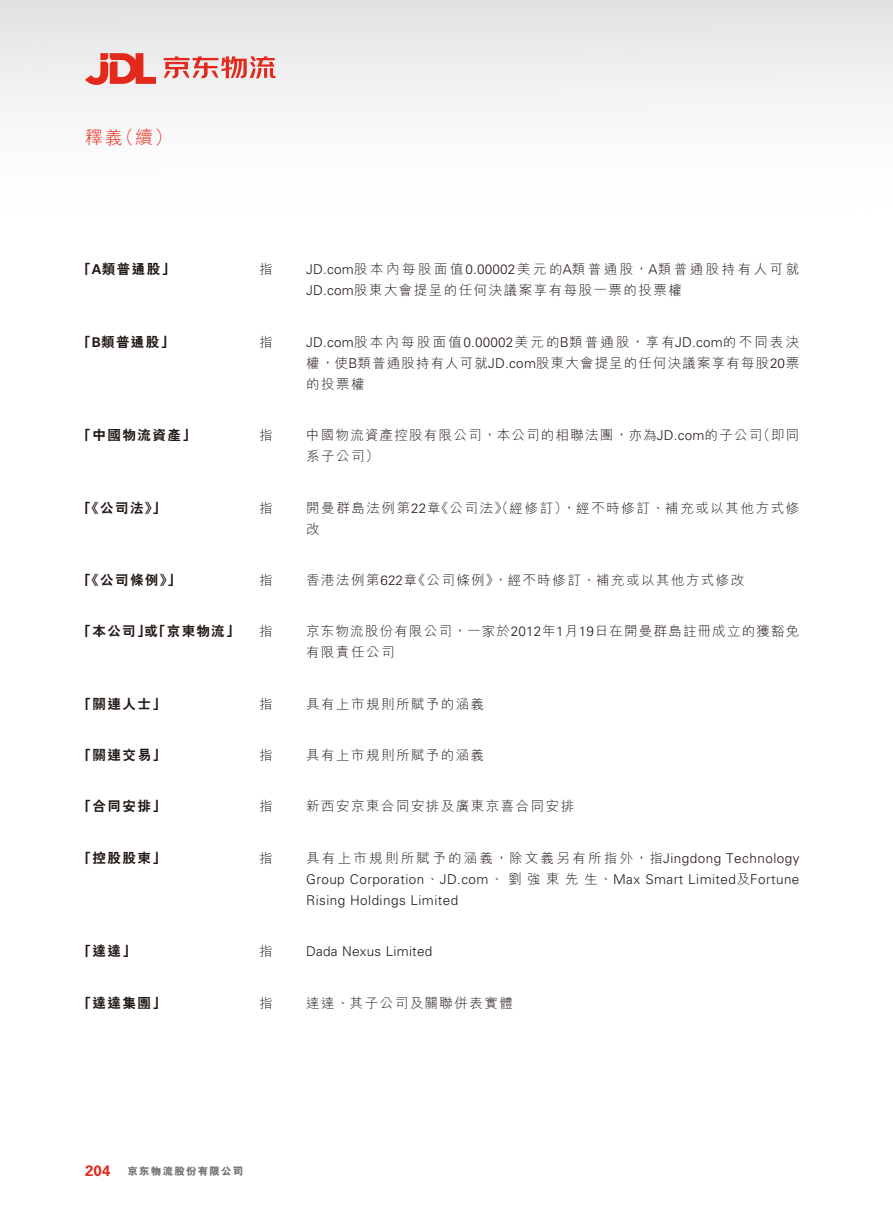
<style>
.page{position:relative;width:893px;height:1212px;background:#fff}
.page>*{position:absolute;margin:0;border:0;box-sizing:border-box;transform-origin:0 0}
.t1{font:300 18px "M Hei HK";color:#e2291c}
.t2{font:300 13.5px/21px "M Hei HK";letter-spacing:.11em;color:#231916}
.t3{font:300 13.5px/21px "Univers";letter-spacing:.035em;color:#231916}
.t4{font:300 13.5px/21px "M Hei HK";letter-spacing:.09em;color:#231916}
.t5{font:800 13.5px "C Hei 2 HK";letter-spacing:.11em;color:#231916}
.t6{font:300 13.5px "M Hei HK";letter-spacing:.17em;color:#231916}
.t7{font:800 10.5px "M Hei HKS";letter-spacing:.115em;color:#727272}
.s1{font-family:"Univers";font-weight:700}
.s2{font-family:"Univers"}
.s3{font-family:"M Hei HKS"}
.s4{font-family:"M Hei HK"}
.s5{font-family:"Univers";font-weight:700;font-size:15px;color:#e2291c}
</style>
<div class="page">
<svg style="left:85px;top:53px;width:71px;height:32px;background:#e78881"></svg>
<svg style="left:164px;top:56px;width:111px;height:22px;background:#e89691"></svg>
<h1 class="t1" style="left:85px;top:128px;width:89px">釋義（續）</h1>
<p class="t5" style="left:78px;top:263px;width:98px">「<span class="s1">A</span>類普通股」</p>
<p class="t2" style="left:259px;top:259px;width:15px">指</p>
<p class="t2" style="left:306px;top:259px;width:495px"><span class="s2">JD.com</span>股本內每股面值<span class="s2">0.00002</span>美元的<span class="s2">A</span>類普通股，<span class="s2">A</span>類普通股持有人可就<br><span class="s2">JD.com</span>股東大會提呈的任何決議案享有每股一票的投票權</p>
<p class="t5" style="left:78px;top:335px;width:97px">「<span class="s1">B</span>類普通股」</p>
<p class="t2" style="left:259px;top:331px;width:15px">指</p>
<p class="t2" style="left:306px;top:331px;width:495px;text-align:justify"><span class="s2">JD.com</span>股本內每股面值<span class="s2">0.00002</span>美元的<span class="s2">B</span>類普通股，享有<span class="s2">JD.com</span>的不同表決權，使<span class="s2">B</span>類普通股持有人可就<span class="s2">JD.com</span>股東大會提呈的任何決議案享有每股<span class="s2">20</span>票的投票權</p>
<p class="t5" style="left:78px;top:428px;width:118px">「中國物流資產」</p>
<p class="t2" style="left:259px;top:424px;width:15px">指</p>
<p class="t4" style="left:306px;top:424px;width:495px">中國物流資產控股有限公司，本公司的相聯法團，亦為<span class="s2">JD.com</span>的子公司（即同系子公司）</p>
<p class="t5" style="left:78px;top:501px;width:88px">「《公司法》」</p>
<p class="t2" style="left:259px;top:497px;width:15px">指</p>
<p class="t2" style="left:306px;top:497px;width:495px">開曼群島法例第<span class="s2">22</span>章《公司法》（經修訂），經不時修訂、補充或以其他方式修改</p>
<p class="t5" style="left:78px;top:573px;width:103px">「《公司條例》」</p>
<p class="t2" style="left:259px;top:569px;width:15px">指</p>
<p class="t2" style="left:306px;top:569px;width:440px">香港法例第<span class="s2">622</span>章《公司條例》，經不時修訂、補充或以其他方式修改</p>
<p class="t5" style="left:78px;top:624px;width:162px">「本公司」或「京東物流」</p>
<p class="t2" style="left:259px;top:621px;width:15px">指</p>
<p class="t4" style="left:306px;top:621px;width:495px">京<span class="s3">東</span>物流<span class="s3">股</span>份有限公司，一家於<span class="s2">2012</span>年<span class="s2">1</span>月<span class="s2">19</span>日在開曼群島註冊成立的獲豁免有限責任公司</p>
<p class="t5" style="left:78px;top:697px;width:89px">「關連人士」</p>
<p class="t2" style="left:259px;top:693px;width:15px">指</p>
<p class="t2" style="left:306px;top:693px;width:180px">具有上市規則所賦予的涵義</p>
<p class="t5" style="left:78px;top:748px;width:89px">「關連交易」</p>
<p class="t2" style="left:259px;top:744px;width:15px">指</p>
<p class="t2" style="left:306px;top:744px;width:180px">具有上市規則所賦予的涵義</p>
<p class="t5" style="left:78px;top:799px;width:89px">「合同安排」</p>
<p class="t2" style="left:259px;top:796px;width:15px">指</p>
<p class="t2" style="left:306px;top:796px;width:270px">新西安京東合同安排及廣東京喜合同安排</p>
<p class="t5" style="left:78px;top:851px;width:89px">「控股股東」</p>
<p class="t2" style="left:259px;top:847px;width:15px">指</p>
<p class="t6" style="left:306px;top:851px;width:495px">具有上市規則所賦予的涵義，除文義另有所指外，指<span class="s2">Jingdong Technology</span></p>
<p class="t3" style="left:306px;top:868px;width:495px">Group Corporation<span class="s4">、</span>JD.com<span class="s4">、劉強東先生、</span>Max Smart Limited<span class="s4">及</span>Fortune<br>Rising Holdings Limited</p>
<p class="t5" style="left:78px;top:944px;width:59px">「達達」</p>
<p class="t2" style="left:259px;top:940px;width:15px">指</p>
<p class="t3" style="left:306px;top:941px;width:128px">Dada Nexus Limited</p>
<p class="t5" style="left:78px;top:996px;width:89px">「達達集團」</p>
<p class="t2" style="left:259px;top:992px;width:15px">指</p>
<p class="t2" style="left:306px;top:992px;width:208px">達達、其子公司及關聯併表實體</p>
<p class="t7" style="left:85px;top:1164px;width:160px"><span class="s5">204</span> 京東物流股份有限公司</p>
</div>
